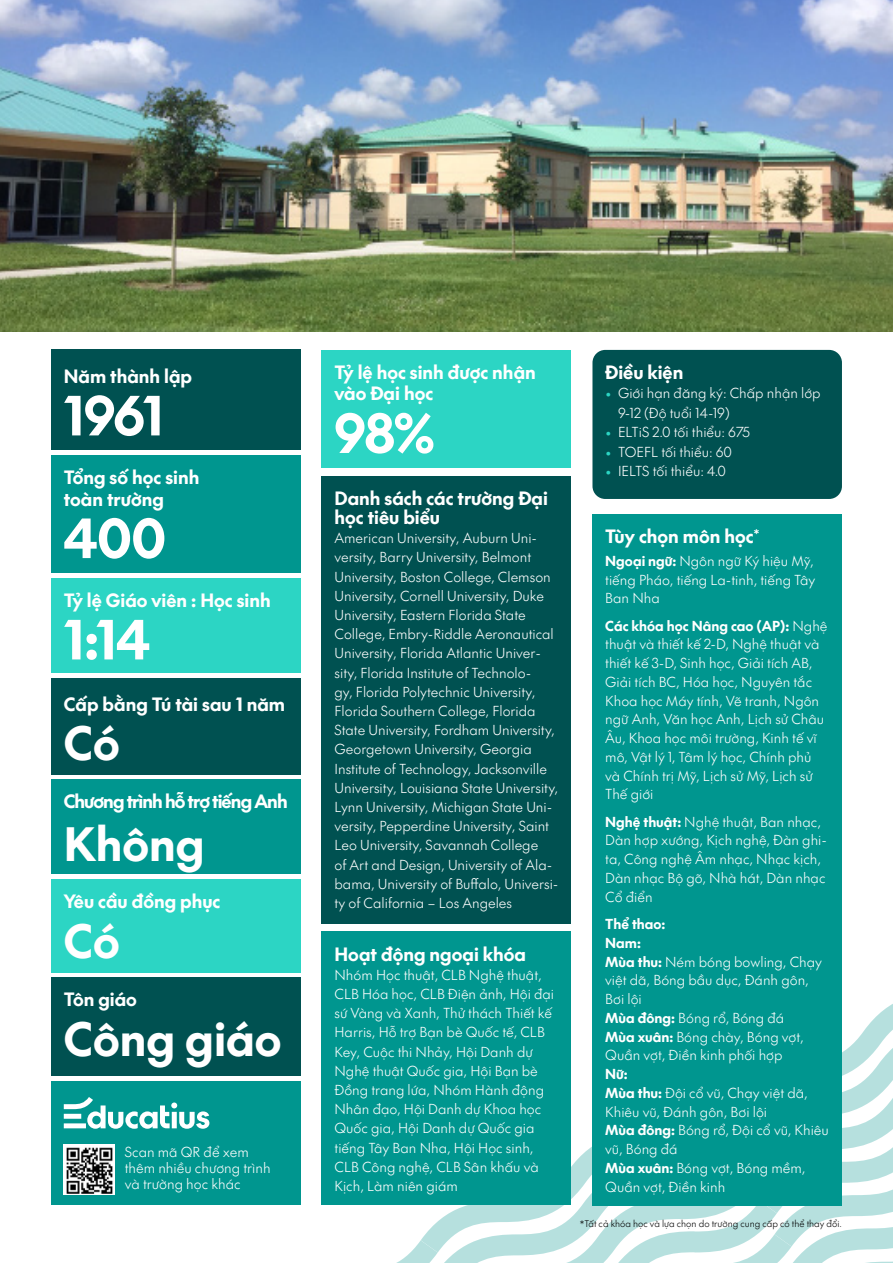
<style>
.page{position:relative;width:893px;height:1263px;background:#fff}
.page>*{position:absolute;margin:0;border:0;box-sizing:border-box;transform-origin:0 0}
.t1{font:52.5px "SVN The Future Bold";color:#fff}
.t2{font:45px "SVN The Future Bold";color:#fff}
.t3{font:18px/21.6px "SVN The Future Bold";color:#fff}
.t4{font:18px "SVN The Future Bold";letter-spacing:-.05em;color:#fff}
.t5{font:13.5px/19.2px "SVN The Future Light";color:#fff}
.t6{font:13.5px/18.8px "SVN The Future Bold";color:#fff}
.t7{font:9px "SVN The Future Light";color:#000}
.s1{font-family:"The Future";font-weight:300;color:#2cd5c4}
.s2{font-family:"SVN The Future Bold"}
.s3{font-family:"SVN The Future Light"}
</style>
<div class="page">
<svg style="left:396px;top:1004px;width:497px;height:259px"></svg>
<div style="left:322px;top:476px;width:249px;height:448px;background:#005151"></div>
<div style="left:592px;top:350px;width:250px;height:149px;background:#005151;border-radius:13px"></div>
<div style="left:592px;top:514px;width:250px;height:691px;background:#00968f"></div>
<div style="left:322px;top:932px;width:249px;height:273px;background:#00968f"></div>
<div style="left:322px;top:350px;width:249px;height:118px;background:#2cd5c4"></div>
<div style="left:51px;top:455px;width:249px;height:118px;background:#00968f"></div>
<div style="left:51px;top:578px;width:249px;height:95px;background:#2cd5c4"></div>
<div style="left:51px;top:678px;width:249px;height:96px;background:#005151"></div>
<div style="left:51px;top:977px;width:249px;height:99px;background:#005151"></div>
<div style="left:51px;top:1081px;width:249px;height:124px;background:#00968f"></div>
<img style="left:64px;top:1144px;width:51px;height:51px">
<svg style="left:64px;top:1097px;width:145px;height:32px"></svg>
<div style="left:51px;top:879px;width:249px;height:93px;background:#2cd5c4"></div>
<div style="left:51px;top:350px;width:249px;height:100px;background:#005151"></div>
<div style="left:51px;top:779px;width:249px;height:95px;background:#00968f"></div>
<img style="left:0;top:0;width:893px;height:332px">
<h3 class="t3" style="left:64px;top:364px;width:130px">Năm thành lập</h3>
<h1 class="t1" style="left:64px;top:373px;width:101px">1961</h1>
<h3 class="t3" style="left:64px;top:465px;width:137px">Tổng số học sinh toàn trường</h3>
<h1 class="t1" style="left:64px;top:496px;width:104px">400</h1>
<h3 class="t3" style="left:64px;top:588px;width:208px">Tỷ lệ Giáo viên : Học sinh</h3>
<h1 class="t1" style="left:64px;top:597px;width:88px">1:14</h1>
<h3 class="t3" style="left:64px;top:692px;width:223px">Cấp bằng Tú tài sau 1 năm</h3>
<h2 class="t2" style="left:64px;top:707px;width:57px">Có</h2>
<h3 class="t4" style="left:64px;top:787px;width:225px">Chương trình hỗ trợ tiếng Anh</h3>
<h2 class="t2" style="left:64px;top:808px;width:142px">Không</h2>
<h3 class="t3" style="left:64px;top:889px;width:158px">Yêu cầu đồng phục</h3>
<h2 class="t2" style="left:64px;top:904px;width:57px">Có</h2>
<h3 class="t3" style="left:64px;top:987px;width:75px">Tôn giáo</h3>
<h2 class="t2" style="left:64px;top:1003px;width:219px">Công giáo</h2>
<p class="t5" style="left:125px;top:1143px;width:147px;line-height:16.2px">Scan mã QR để xem thêm nhiều chương trình và trường học khác</p>
<h3 class="t3" style="left:334px;top:360px;width:203px">Tỷ lệ học sinh được nhận vào Đại học</h3>
<h1 class="t1" style="left:334px;top:391px;width:101px">98%</h1>
<h3 class="t3" style="left:334px;top:487px;width:215px;line-height:19.2px">Danh sách các trường Đại học tiêu biểu</h3>
<p class="t5" style="left:334px;top:528px;width:225px">American University, Auburn Uni&shy;versity, Barry University, Belmont University, Boston College, Clemson University, Cornell University, Duke University, Eastern Florida State College, Embry-Riddle Aeronautical University, Florida Atlantic Univer&shy;sity, Florida Institute of Technolo-<br>gy, Florida Polytechnic University, Florida Southern College, Florida State University, Fordham University, Georgetown University, Georgia Institute of Technology, Jacksonville University, Louisiana State University, Lynn University, Michigan State Uni&shy;versity, Pepperdine University, Saint Leo University, Savannah College<br>of Art and Design, University of Ala&shy;bama, University of Buffalo, Universi&shy;ty of California – Los Angeles</p>
<h3 class="t3" style="left:334px;top:942px;width:193px">Hoạt động ngoại khóa</h3>
<p class="t5" style="left:334px;top:964px;width:221px">Nhóm Học thuật, CLB Nghệ thuật,<br>CLB Hóa học, CLB Điện ảnh, Hội đại sứ Vàng và Xanh, Thử thách Thiết kế<br>Harris, Hỗ trợ Bạn bè Quốc tế, CLB<br>Key, Cuộc thi Nhảy, Hội Danh dự<br>Nghệ thuật Quốc gia, Hội Bạn bè<br>Đồng trang lứa, Nhóm Hành động<br>Nhân đạo, Hội Danh dự Khoa học<br>Quốc gia, Hội Danh dự Quốc gia tiếng Tây Ban Nha, Hội Học sinh,<br>CLB Công nghệ, CLB Sân khấu và<br>Kịch, Làm niên giám</p>
<h3 class="t3" style="left:605px;top:360px;width:80px">Điều kiện</h3>
<p class="t5" style="left:618px;top:383px;width:204px;text-indent:-13px"><span class="s1">•</span> Giới hạn đăng ký: Chấp nhận lớp<br>9-12 (Độ tuổi 14-19)</p>
<p class="t5" style="left:605px;top:422px;width:146px"><span class="s1">•</span> ELTiS 2.0 tối thiểu: 675</p>
<p class="t5" style="left:605px;top:441px;width:128px"><span class="s1">•</span> TOEFL tối thiểu: 60</p>
<p class="t5" style="left:605px;top:461px;width:122px"><span class="s1">•</span> IELTS tối thiểu: 4.0</p>
<h3 class="t3" style="left:605px;top:524px;width:156px">Tùy chọn môn học<sup>*</sup></h3>
<p class="t5" style="left:605px;top:551px;width:212px;line-height:18.8px;text-align:justify"><span class="s2">Ngoại ngữ:</span> Ngôn ngữ Ký hiệu Mỹ, tiếng Pháo, tiếng La-tinh, tiếng Tây Ban Nha</p>
<p class="t6" style="left:605px;top:615px;width:224px">Các khóa học Nâng cao (AP): <span class="s3">Nghệ</span></p>
<p class="t5" style="left:605px;top:634px;width:221px;line-height:18.8px">thuật và thiết kế 2-D, Nghệ thuật và thiết kế 3-D, Sinh học, Giải tích AB,<br>Giải tích BC, Hóa học, Nguyên tắc<br>Khoa học Máy tính, Vẽ tranh, Ngôn ngữ Anh, Văn học Anh, Lịch sử Châu<br>Âu, Khoa học môi trường, Kinh tế vĩ mô, Vật lý 1, Tâm lý học, Chính phủ và Chính trị Mỹ, Lịch sử Mỹ, Lịch sử<br>Thế giới</p>
<p class="t5" style="left:605px;top:811px;width:223px;line-height:18.8px"><span class="s2">Nghệ thuật:</span> Nghệ thuật, Ban nhạc,<br>Dàn hợp xướng, Kịch nghệ, Đàn ghi&shy;ta, Công nghệ Âm nhạc, Nhạc kịch,<br>Dàn nhạc Bộ gõ, Nhà hát, Dàn nhạc<br>Cổ điển</p>
<p class="t6" style="left:605px;top:913px;width:62px">Thể thao:<br>Nam:</p>
<p class="t5" style="left:605px;top:951px;width:218px;line-height:18.8px"><span class="s2">Mùa thu:</span> Ném bóng bowling, Chạy việt dã, Bóng bầu dục, Đánh gôn,<br>Bơi lội<br><span class="s2">Mùa đông:</span> Bóng rổ, Bóng đá<br><span class="s2">Mùa xuân:</span> Bóng chày, Bóng vợt,<br>Quần vợt, Điền kinh phối hợp</p>
<p class="t6" style="left:605px;top:1063px;width:24px">Nữ:</p>
<p class="t5" style="left:605px;top:1082px;width:225px;line-height:18.8px"><span class="s2">Mùa thu:</span> Đội cổ vũ, Chạy việt dã,<br>Khiêu vũ, Đánh gôn, Bơi lội<br><span class="s2">Mùa đông:</span> Bóng rổ, Đội cổ vũ, Khiêu vũ, Bóng đá<br><span class="s2">Mùa xuân:</span> Bóng vợt, Bóng mềm,<br>Quần vợt, Điền kinh</p>
<p class="t7" style="left:580px;top:1217px;width:264px">*Tất cả khóa học và lựa chọn do trường cung cấp có thể thay đổi.</p>
</div>
